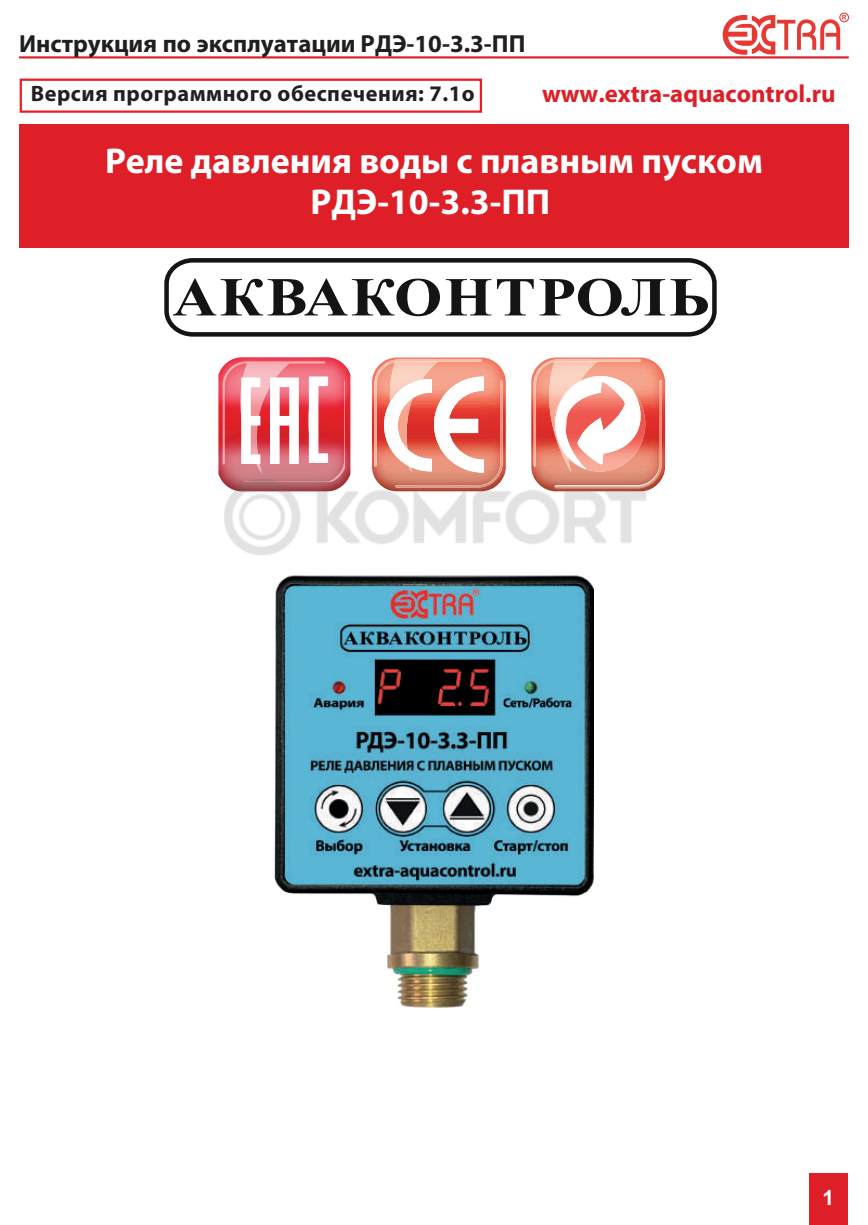
<style>
.page{position:relative;width:868px;height:1225px;background:#fff}
.page>*{position:absolute;margin:0;border:0;box-sizing:border-box;transform-origin:0 0}
.t1{font:700 36px/40.5px "Myriad Pro";color:#fff;text-align:center}
.t2{font:700 24.75px "Myriad Pro";color:#211e1e}
.t3{font:700 24.75px "Myriad Pro";color:#de1f27}
.t4{font:700 22.28px "Myriad Pro";letter-spacing:.025em;color:#231f20}
.t5{font:700 20.93px "Arial";color:#fff}
</style>
<div class="page">
<div style="left:20px;top:79px;width:462px;height:34px;border:2px solid #ee1d23"></div>
<div style="left:19px;top:124px;width:829px;height:123px;background:#de1f27"></div>
<img style="left:372px;top:357px;width:133px;height:113px">
<img style="left:438px;top:380px;width:64px;height:90px">
<img style="left:389px;top:466px;width:49px;height:4px">
<img style="left:374px;top:359px;width:107px;height:107px">
<img style="left:395px;top:361px;width:43px;height:1px">
<img style="left:531px;top:357px;width:134px;height:132px">
<img style="left:597px;top:381px;width:65px;height:107px">
<img style="left:547px;top:466px;width:50px;height:4px">
<img style="left:533px;top:359px;width:108px;height:107px">
<img style="left:554px;top:361px;width:43px;height:1px">
<img style="left:350px;top:374px;width:1px;height:96px">
<img style="left:218px;top:357px;width:132px;height:113px">
<svg style="left:223px;top:361px;width:121px;height:109px"></svg>
<svg style="left:164px;top:258px;width:553px;height:79px"></svg>
<img style="left:274px;top:575px;width:319px;height:433px">
<svg style="left:722px;top:13px;width:126px;height:42px"></svg>
<hr style="left:19px;top:56px;width:829px;height:2px;background:#de1f27">
<div style="left:809px;top:1174px;width:38px;height:51px;background:#de1f27"></div>
<img style="left:218px;top:470px;width:433px;height:85px">
<p class="t2" style="left:19px;top:30px;width:507px">Инструкция по эксплуатации РДЭ-10-3.3-ПП</p>
<p class="t4" style="left:31px;top:81px;width:445px">Версия программного обеспечения: 7.1о</p>
<p class="t3" style="left:542px;top:80px;width:295px">www.extra-aquacontrol.ru</p>
<p class="t1" style="left:105px;top:141px;width:659px">Реле давления воды с плавным пуском<br>РДЭ-10-3.3-ПП</p>
<p class="t5" style="left:822px;top:1182px;width:13px">1</p>
</div>
